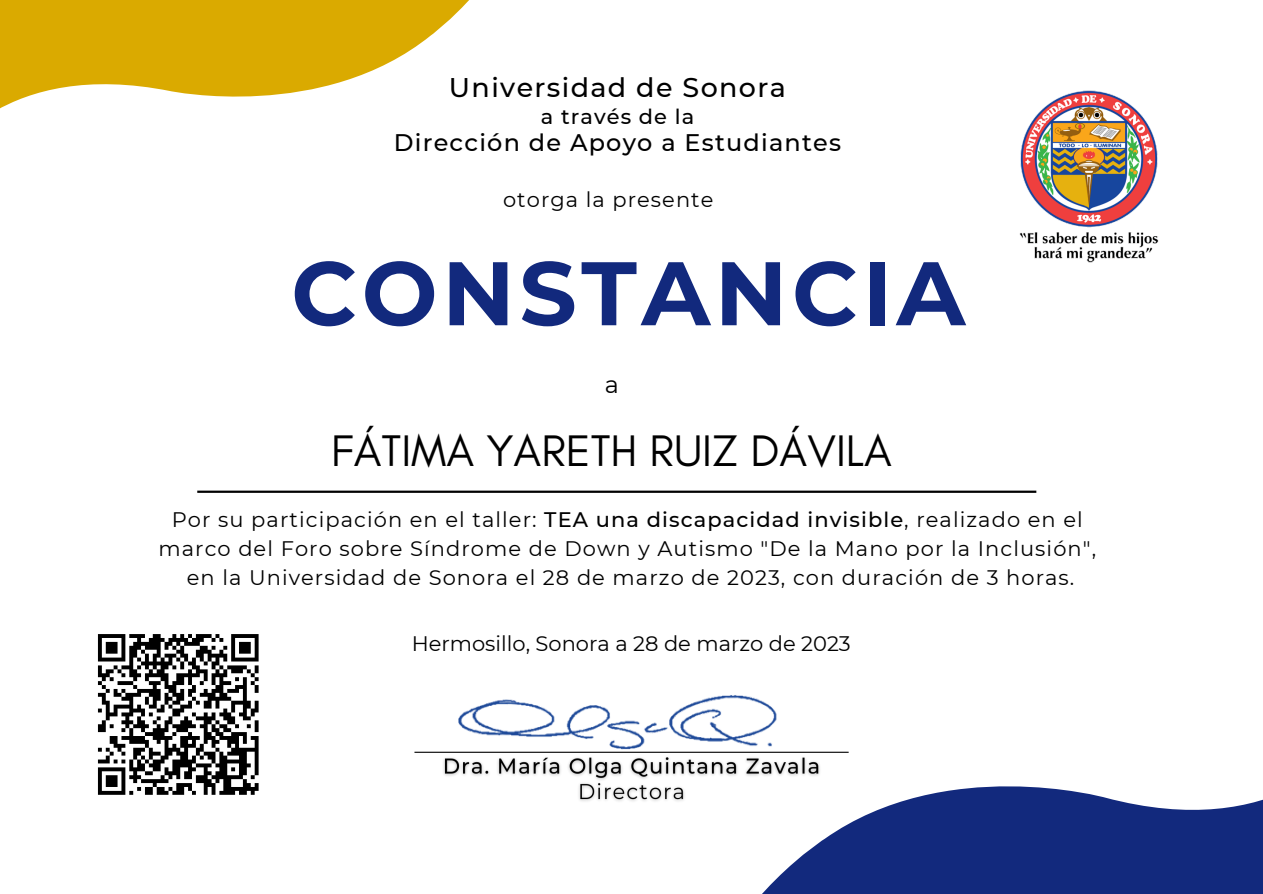
<style>
.page{position:relative;width:1263px;height:894px;background:#fff}
.page>*{position:absolute;margin:0;border:0;box-sizing:border-box;transform-origin:0 0}
.t1{font:700 90px "Montserrat";letter-spacing:.05em;color:#12297d}
.t2{font:45px "Glacial Indifference";color:#000}
.t3{font:500 27px "Montserrat";letter-spacing:.05em;color:#000}
.t4{font:500 24px "Montserrat";letter-spacing:.05em;color:#000}
.t5{font:24px "Montserrat";color:#000}
.t6{font:21px/29.2px "Montserrat";letter-spacing:.05em;color:#000;text-align:center}
.t7{font:21px "Montserrat";color:#000}
.t8{font:500 21px "Montserrat";letter-spacing:.05em;color:#000}
.s1{font-weight:500}
</style>
<div class="page">
<hr style="left:197px;top:490px;width:839px;height:2px;background:#000">
<img style="left:1019px;top:90px;width:140px;height:173px">
<img style="left:458px;top:699px;width:171px;height:48px">
<hr style="left:414px;top:751px;width:435px;height:1px;background:#000">
<img style="left:436px;top:747px;width:193px;height:54px">
<svg style="left:0;top:0;width:469px;height:109px;fill:#daaa00"></svg>
<svg style="left:629px;top:695px;width:634px;height:198px"></svg>
<svg style="left:97px;top:634px;width:162px;height:161px"></svg>
<p class="t3" style="left:449px;top:71px;width:338px">Universidad de Sonora</p>
<p class="t8" style="left:541px;top:104px;width:155px">a través de la</p>
<p class="t4" style="left:394px;top:128px;width:449px">Dirección de Apoyo a Estudiantes</p>
<p class="t6" style="left:503px;top:185px;width:212px">otorga la presente</p>
<h1 class="t1" style="left:291px;top:238px;width:676px">CONSTANCIA</h1>
<p class="t5" style="left:605px;top:370px;width:16px">a</p>
<h2 class="t2" style="left:331px;top:423px;width:562px">FÁTIMA YARETH RUIZ DÁVILA</h2>
<p class="t6" style="left:158px;top:504px;width:939px">Por su participación en el taller: <span class="s1">TEA una discapacidad invisible</span>, realizado en el marco del Foro sobre Síndrome de Down y Autismo "De la Mano por la Inclusión", en la Universidad de Sonora el 28 de marzo de 2023, con duración de 3 horas.</p>
<p class="t7" style="left:412px;top:630px;width:441px">Hermosillo, Sonora a 28 de marzo de 2023</p>
</div>
